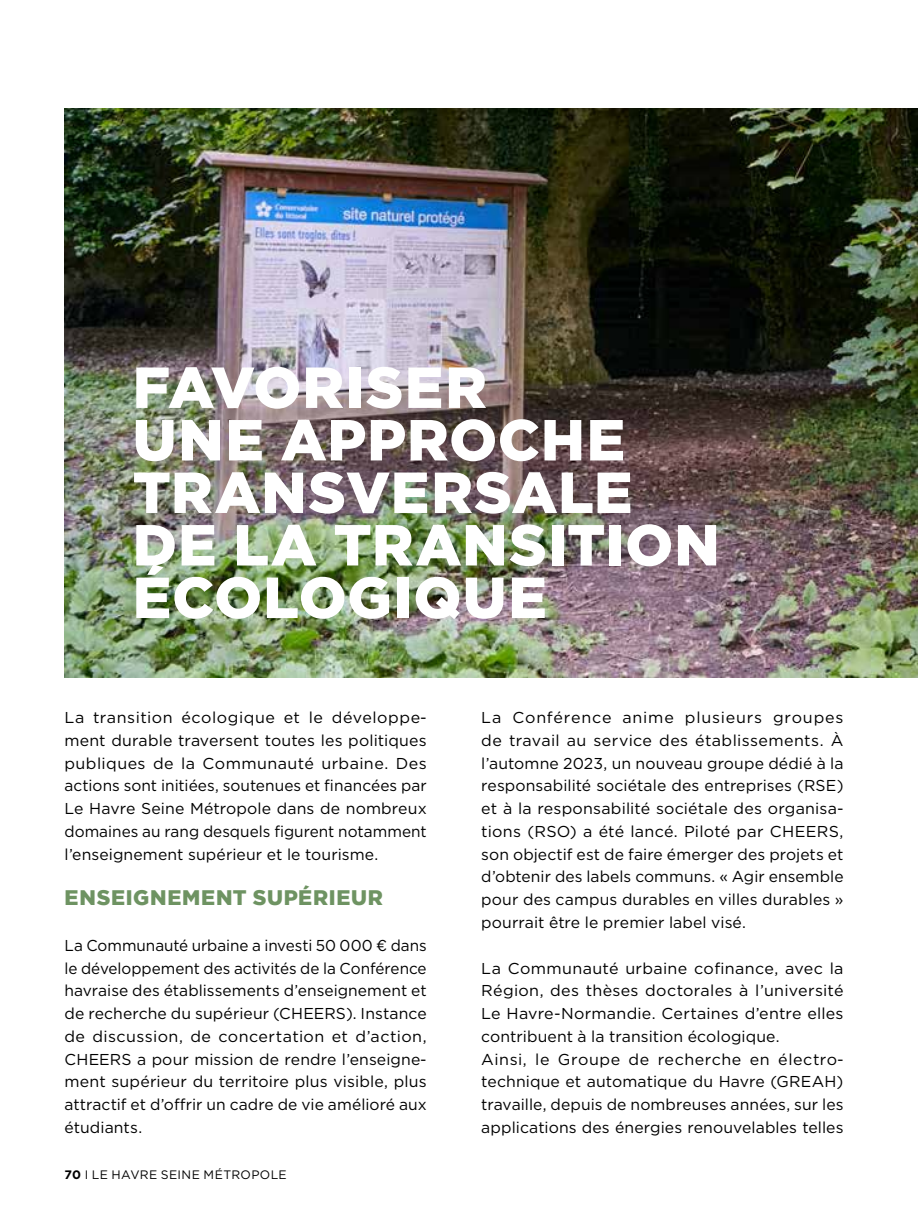
<style>
.page{position:relative;width:918px;height:1216px;background:#fff}
.page>*{position:absolute;margin:0;border:0;box-sizing:border-box;transform-origin:0 0}
.t1{font:900 57.75px/52.5px "Gotham";letter-spacing:.02em;color:#fff}
.t2{font:900 21px "Gotham";letter-spacing:.035em;color:#6e9362}
.t3{font:15.75px/22.8px "Gotham";letter-spacing:.01em;color:#000;text-align:justify}
.t4{font:12.25px "Gotham";letter-spacing:.03em;color:#000}
.s1{font-weight:700}
</style>
<div class="page">
<img style="left:64px;top:108px;width:854px;height:569px">
<h1 class="t1" style="left:133px;top:360px;width:588px">FAVORISER<br>UNE APPROCHE<br>TRANSVERSALE<br>DE LA TRANSITION<br>ÉCOLOGIQUE</h1>
<p class="t3" style="left:64px;top:705px;width:364px">La transition écologique et le développe&shy;ment durable traversent toutes les politiques publiques de la Communauté urbaine. Des actions sont initiées, soutenues et financées par Le Havre Seine Métropole dans de nombreux domaines au rang desquels figurent notamment l’enseignement supérieur et le tourisme.</p>
<h2 class="t2" style="left:65px;top:885px;width:320px">ENSEIGNEMENT SUPÉRIEUR</h2>
<p class="t3" style="left:64px;top:933px;width:364px">La Communauté urbaine a investi 50 000 € dans le développement des activités de la Conférence havraise des établissements d’enseignement et de recherche du supérieur (CHEERS). Instance de discussion, de concertation et d’action, CHEERS a pour mission de rendre l’enseigne&shy;ment supérieur du territoire plus visible, plus attractif et d’offrir un cadre de vie amélioré aux étudiants.</p>
<p class="t4" style="left:64px;top:1166px;width:224px"><span class="s1">70</span> I LE HAVRE SEINE MÉTROPOLE</p>
<p class="t3" style="left:481px;top:705px;width:364px">La Conférence anime plusieurs groupes de travail au service des établissements. À l’automne 2023, un nouveau groupe dédié à la responsabilité sociétale des entreprises (RSE) et à la responsabilité sociétale des organisa&shy;tions (RSO) a été lancé. Piloté par CHEERS, son objectif est de faire émerger des projets et d’obtenir des labels communs. « Agir ensemble pour des campus durables en villes durables » pourrait être le premier label visé.</p>
<p class="t3" style="left:481px;top:956px;width:364px;text-align:left">La Communauté urbaine cofinance, avec la Région, des thèses doctorales à l’université Le Havre-Normandie. Certaines d’entre elles contribuent à la transition écologique.<br>Ainsi, le Groupe de recherche en électro&shy;technique et automatique du Havre (GREAH) travaille, depuis de nombreuses années, sur les applications des énergies renouvelables telles</p>
</div>
